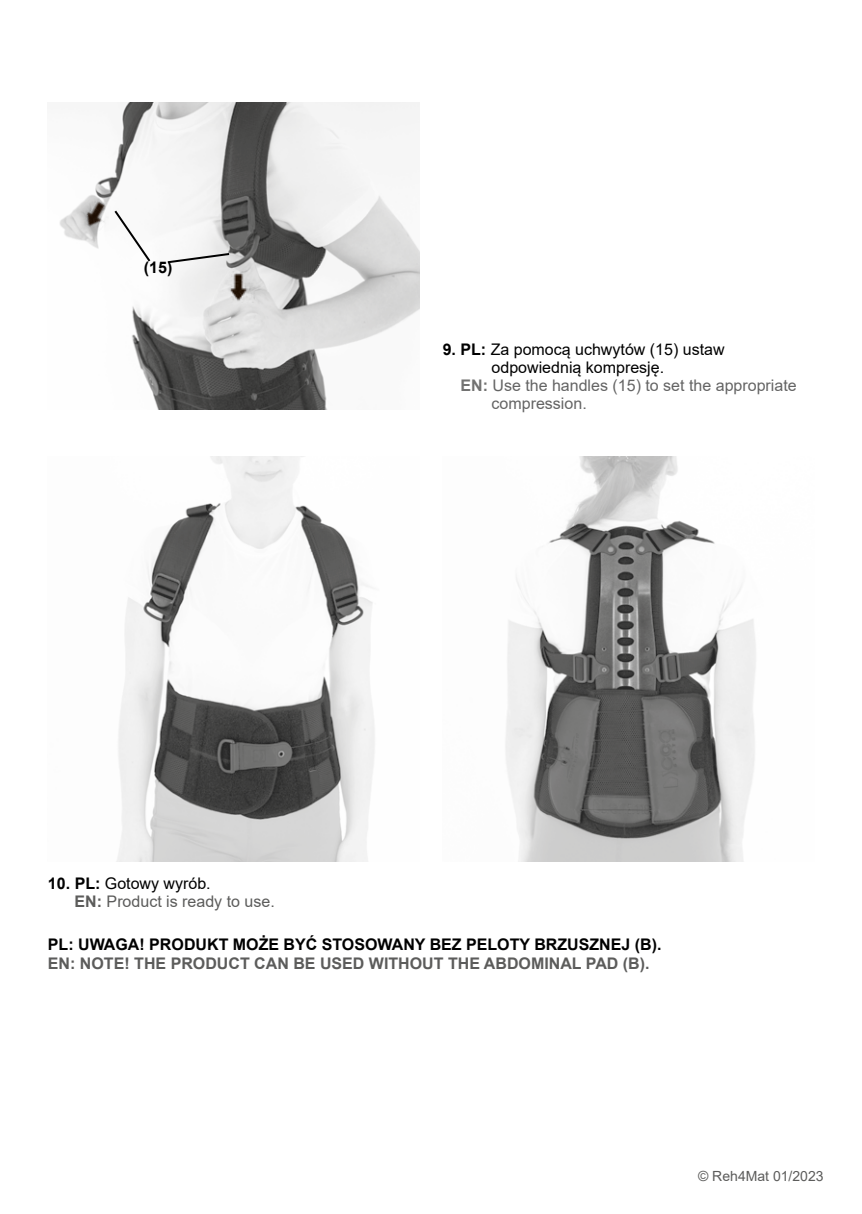
<style>
.page{position:relative;width:862px;height:1214px;background:#fff}
.page>*{position:absolute;margin:0;border:0;box-sizing:border-box;transform-origin:0 0}
.t1{font:700 16px "Arial";color:#000}
.t2{font:700 16px "Arial";color:#5c5c5b}
.t3{font:16px "Arial";color:#000}
.t4{font:16px "Arial";color:#646464}
.t5{font:16px/18px "Arial";color:#5c5c5b}
.t6{font:14px "Arial";color:#5c5c5b}
.s1{font-weight:700}
.s2{font-weight:700;color:#727271}
.s3{font-weight:700;color:#000}
.s4{color:#000}
</style>
<div class="page">
<img style="left:60px;top:102px;width:359px;height:307px">
<img style="left:73px;top:191px;width:43px;height:43px">
<img style="left:223px;top:271px;width:31px;height:31px">
<svg style="left:113px;top:208px;width:39px;height:56px"></svg>
<svg style="left:166px;top:252px;width:65px;height:12px"></svg>
<img style="left:117px;top:456px;width:258px;height:405px">
<img style="left:505px;top:456px;width:251px;height:405px">
<p class="t1" style="left:144px;top:256px;width:30px">(15)</p>
<p class="t3" style="left:443px;top:338px;width:283px"><span class="s1">9. PL:</span> Za pomocą uchwytów (15) ustaw</p>
<p class="t3" style="left:491px;top:356px;width:174px">odpowiednią kompresję.</p>
<p class="t4" style="left:460px;top:374px;width:338px"><span class="s2">EN:</span> Use the handles (15) to set the appropriate</p>
<p class="t4" style="left:491px;top:392px;width:97px">compression.</p>
<p class="t5" style="left:75px;top:874px;width:202px;text-indent:-27px"><span class="s3">10. PL:</span> <span class="s4">Gotowy wyrób.<br></span><span class="s1">EN:</span> Product is ready to use.</p>
<p class="t1" style="left:48px;top:932px;width:615px">PL: UWAGA! PRODUKT MOŻE BYĆ STOSOWANY BEZ PELOTY BRZUSZNEJ (B).</p>
<p class="t2" style="left:48px;top:951px;width:603px">EN: NOTE! THE PRODUCT CAN BE USED WITHOUT THE ABDOMINAL PAD (B).</p>
<p class="t6" style="left:698px;top:1166px;width:127px">© Reh4Mat 01/2023</p>
</div>
